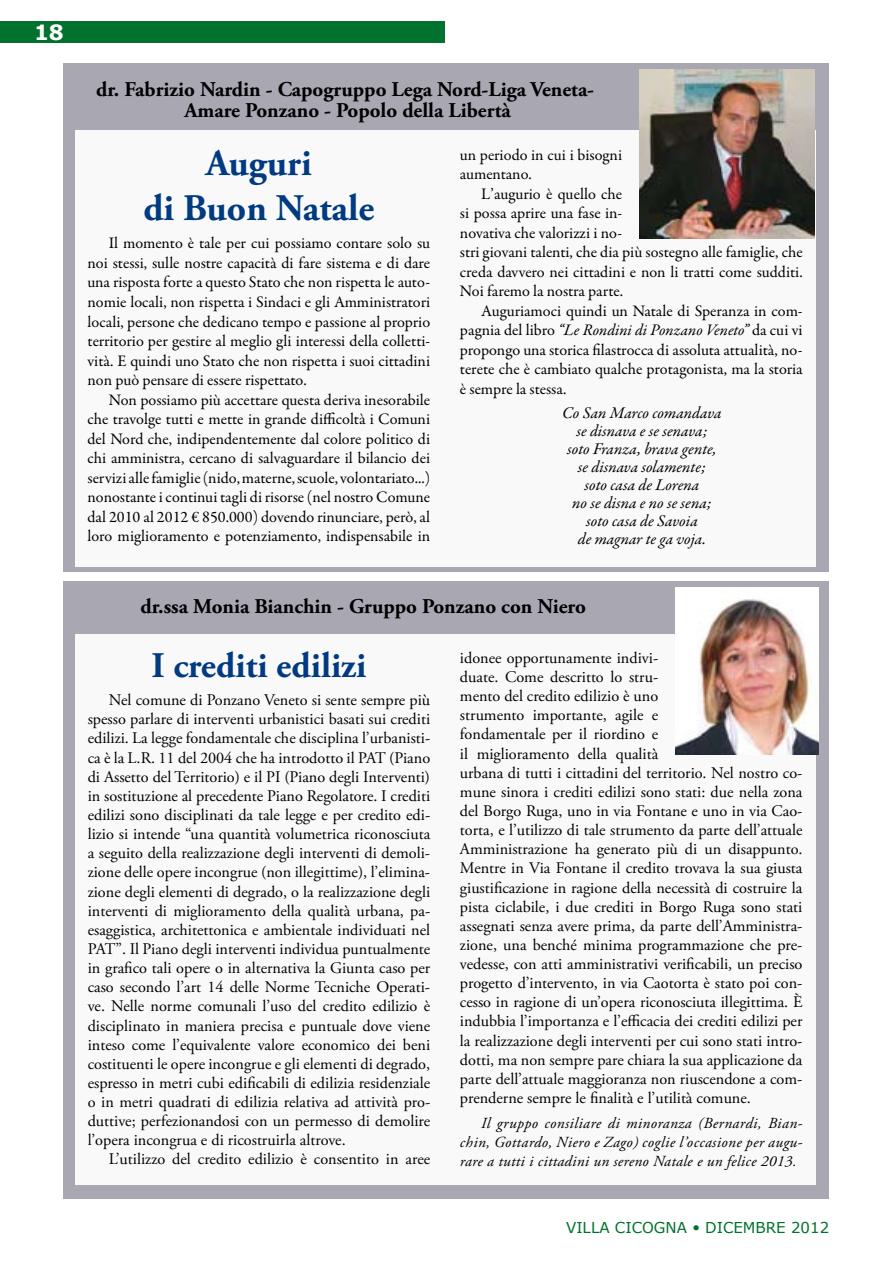
<style>
.page{position:relative;width:893px;height:1263px;background:#fff}
.page>*{position:absolute;margin:0;border:0;box-sizing:border-box;transform-origin:0 0}
.t1{font:700 37.5px/45px "Adobe Garamond Pro";color:#003a80;text-align:center}
.t2{font:700 36px "Adobe Garamond Pro";color:#003a80}
.t3{font:700 21px/21px "Adobe Garamond Pro";color:#000;text-align:center}
.t4{font:700 21px "Verdana";color:#fff}
.t5{font:italic 16.5px/18px "Garamond Premr Pro";color:#000;text-align:center}
.t6{font:16.2px/19.2px "Adobe Garamond Pro";color:#000;text-align:justify}
.t7{font:16.2px/19.5px "Garamond Premr Pro";color:#000;text-align:justify}
.t8{font:italic 15.3px/19.4px "Adobe Garamond Pro";letter-spacing:.02em;color:#000;text-align:justify}
.t9{font:15px "Verdana";color:#00722d}
.s1{font-style:italic}
.s2{font-family:"Frutiger LT Std";font-weight:300}
</style>
<div class="page">
<div style="left:0;top:21px;width:444px;height:22px;background:#00722d"></div>
<div style="left:64px;top:581px;width:765px;height:618px;background:#a8a7b2"></div>
<div style="left:64px;top:64px;width:765px;height:508px;background:#a8a7b2"></div>
<div style="left:75px;top:131px;width:740px;height:436px;background:#f9f9f9"></div>
<img style="left:639px;top:70px;width:175px;height:168px">
<div style="left:75px;top:634px;width:740px;height:550px;background:#f9f9f9"></div>
<img style="left:675px;top:588px;width:144px;height:167px">
<p class="t4" style="left:34px;top:17px;width:31px">18</p>
<p class="t3" style="left:96px;top:79px;width:500px">dr. Fabrizio Nardin - Capogruppo Lega Nord-Liga Veneta-<br>Amare Ponzano - Popolo della Libertà</p>
<h1 class="t1" style="left:143px;top:141px;width:233px">Auguri<br>di Buon Natale</h1>
<p class="t7" style="left:88px;top:234px;width:344px;text-indent:21px">Il momento è tale per cui possiamo contare solo su noi stessi, sulle nostre capacità di fare sistema e di dare una risposta forte a questo Stato che non rispetta le auto&shy;nomie locali, non rispetta i Sindaci e gli Amministratori locali, persone che dedicano tempo e passione al proprio territorio per gestire al meglio gli interessi della colletti&shy;vità. E quindi uno Stato che non rispetta i suoi cittadini non può pensare di essere rispettato.</p>
<p class="t7" style="left:88px;top:390px;width:344px;text-indent:21px">Non possiamo più accettare questa deriva inesorabile che travolge tutti e mette in grande difficoltà i Comuni del Nord che, indipendentemente dal colore politico di chi amministra, cercano di salvaguardare il bilancio dei servizi alle famiglie (nido, materne, scuole, volontariato...) nonostante i continui tagli di risorse (nel nostro Comune dal 2010 al 2012 € 850.000) dovendo rinunciare, però, al loro miglioramento e potenziamento, indispensabile in</p>
<p class="t7" style="left:460px;top:145px;width:164px">un periodo in cui i bisogni aumentano.</p>
<p class="t7" style="left:460px;top:184px;width:344px;text-align:left;text-indent:21px">L’augurio è quello che<br>si possa aprire una fase in-<br>novativa che valorizzi i no-<br>stri giovani talenti, che dia più sostegno alle famiglie, che creda davvero nei cittadini e non li tratti come sudditi.<br>Noi faremo la nostra parte.</p>
<p class="t7" style="left:460px;top:301px;width:344px;text-indent:21px">Auguriamoci quindi un Natale di Speranza in com&shy;pagnia del libro <span class="s1">“Le Rondini di Ponzano Veneto”</span> da cui vi propongo una storica filastrocca di assoluta attualità, no&shy;terete che è cambiato qualche protagonista, ma la storia è sempre la stessa.</p>
<p class="t5" style="left:562px;top:404px;width:161px">Co San Marco comandava se disnava e se senava;<br>soto Franza, brava gente, se disnava solamente;<br>soto casa de Lorena<br>no se disna e no se sena; soto casa de Savoia<br>de magnar te ga voja.</p>
<p class="t3" style="left:140px;top:597px;width:447px">dr.ssa Monia Bianchin - Gruppo Ponzano con Niero</p>
<h2 class="t2" style="left:151px;top:645px;width:217px">I crediti edilizi</h2>
<p class="t6" style="left:88px;top:691px;width:344px;text-indent:21px">Nel comune di Ponzano Veneto si sente sempre più spesso parlare di interventi urbanistici basati sui crediti edilizi. La legge fondamentale che disciplina l’urbanisti&shy;ca è la L.R. 11 del 2004 che ha introdotto il PAT (Piano di Assetto del Territorio) e il PI (Piano degli Interventi) in sostituzione al precedente Piano Regolatore. I crediti edilizi sono disciplinati da tale legge e per credito edi&shy;lizio si intende “una quantità volumetrica riconosciuta a seguito della realizzazione degli interventi di demoli&shy;zione delle opere incongrue (non illegittime), l’elimina&shy;zione degli elementi di degrado, o la realizzazione degli interventi di miglioramento della qualità urbana, pa&shy;esaggistica, architettonica e ambientale individuati nel PAT”. Il Piano degli interventi individua puntualmente in grafico tali opere o in alternativa la Giunta caso per caso secondo l’art 14 delle Norme Tecniche Operati&shy;ve. Nelle norme comunali l’uso del credito edilizio è disciplinato in maniera precisa e puntuale dove viene inteso come l’equivalente valore economico dei beni costituenti le opere incongrue e gli elementi di degrado, espresso in metri cubi edificabili di edilizia residenziale o in metri quadrati di edilizia relativa ad attività pro&shy;duttive; perfezionandosi con un permesso di demolire l’opera incongrua e di ricostruirla altrove.</p>
<p class="t6" style="left:109px;top:1150px;width:323px">L’utilizzo del credito edilizio è consentito in aree</p>
<p class="t6" style="left:460px;top:649px;width:344px;text-align:left">idonee opportunamente indivi-<br>duate. Come descritto lo stru-<br>mento del credito edilizio è uno<br>strumento importante, agile e<br>fondamentale per il riordino e<br>il miglioramento della qualità<br>urbana di tutti i cittadini del territorio. Nel nostro co&shy;mune sinora i crediti edilizi sono stati: due nella zona del Borgo Ruga, uno in via Fontane e uno in via Cao&shy;torta, e l’utilizzo di tale strumento da parte dell’attuale Amministrazione ha generato più di un disappunto.<br>Mentre in Via Fontane il credito trovava la sua giusta giustificazione in ragione della necessità di costruire la pista ciclabile, i due crediti in Borgo Ruga sono stati assegnati senza avere prima, da parte dell’Amministra&shy;zione, una benché minima programmazione che pre&shy;vedesse, con atti amministrativi verificabili, un preciso progetto d’intervento, in via Caotorta è stato poi con&shy;cesso in ragione di un’opera riconosciuta illegittima. È indubbia l’importanza e l’efficacia dei crediti edilizi per la realizzazione degli interventi per cui sono stati intro&shy;dotti, ma non sempre pare chiara la sua applicazione da parte dell’attuale maggioranza non riuscendone a com&shy;prenderne sempre le finalità e l’utilità comune.</p>
<p class="t8" style="left:460px;top:1114px;width:344px;text-indent:21px">Il gruppo consiliare di minoranza (Bernardi, Bian&shy;chin, Gottardo, Niero e Zago) coglie l’occasione per augu&shy;rare a tutti i cittadini un sereno Natale e un felice 2013.</p>
<p class="t9" style="left:566px;top:1217px;width:265px">VILLA CICOGNA <span class="s2">•</span> DICEMBRE 2012</p>
</div>
